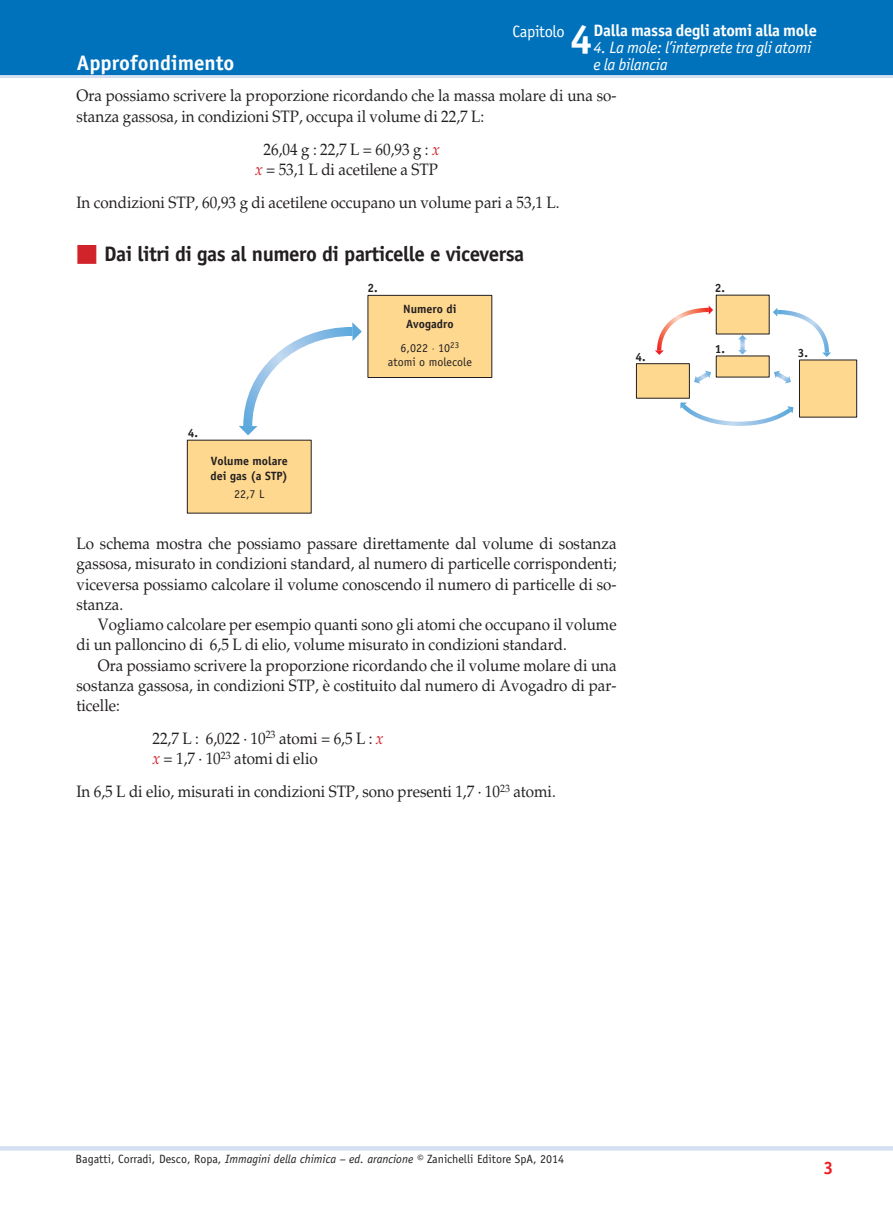
<style>
.page{position:relative;width:893px;height:1212px;background:#fff}
.page>*{position:absolute;margin:0;border:0;box-sizing:border-box;transform-origin:0 0}
.t1{font:700 40.65px "Officina Sans Std";color:#fff}
.t2{font:700 21px "Officina Sans Std";letter-spacing:-.025em;color:#231f20}
.t3{font:700 21px "Officina Sans Std";color:#fff}
.t4{font:700 18px "Officina Sans Std";color:#ee1d23}
.t5{font:16.5px/20.2px "Palatino LT Std";color:#231f20;scale:.92 1}
.t6{font:italic 16.5px/16.8px "Officina Sans Std";letter-spacing:-.015em;color:#fff}
.t7{font:700 16.5px "Officina Sans Std";letter-spacing:-.015em;color:#fff}
.t8{font:16.5px "Officina Sans Std";letter-spacing:-.02em;color:#fff}
.t9{font:12px/13.5px "Officina Sans Std";color:#231f20;text-align:center}
.t10{font:700 12px/15px "Officina Sans Std";color:#231f20}
.s1{font-style:italic;color:#d1232a}
.s2{font-style:inherit}
.s3{font-style:italic}
</style>
<div class="page">
<div style="left:0;top:0;width:893px;height:76px;background:#0072bc"></div>
<hr style="left:0;top:75px;width:893px;height:3px;background:#d4e0f1">
<hr style="left:0;top:1146px;width:893px;height:4px;background:#d4e0f1">
<div style="left:368px;top:295px;width:124px;height:83px;background:#fed88f;border:1px solid #231f20"></div>
<div style="left:187px;top:440px;width:124px;height:73px;background:#fed88f"></div>
<svg style="left:239px;top:322px;width:123px;height:113px"></svg>
<div style="left:716px;top:356px;width:53px;height:21px;background:#fed88f"></div>
<div style="left:716px;top:295px;width:53px;height:39px;background:#fed88f"></div>
<div style="left:636px;top:363px;width:54px;height:35px;background:#fed88f;border:1px solid #231f20"></div>
<div style="left:799px;top:360px;width:58px;height:57px;background:#fed88f;border:1px solid #231f20"></div>
<svg style="left:738px;top:335px;width:9px;height:19px"></svg>
<svg style="left:774px;top:371px;width:17px;height:13px"></svg>
<svg style="left:694px;top:371px;width:17px;height:13px"></svg>
<svg style="left:680px;top:402px;width:113px;height:24px"></svg>
<svg style="left:773px;top:308px;width:58px;height:49px"></svg>
<svg style="left:655px;top:306px;width:58px;height:49px"></svg>
<p class="t3" style="left:77px;top:50px;width:159px">Approfondimento</p>
<h1 class="t1" style="left:570px;top:14px;width:24px">4</h1>
<p class="t7" style="left:594px;top:20px;width:225px">Dalla massa degli atomi alla mole</p>
<p class="t8" style="left:512px;top:22px;width:54px">Capitolo</p>
<p class="t6" style="left:594px;top:39px;width:219px">4. La mole: l’interprete tra gli atomi e la bilancia</p>
<p class="t5" style="left:77px;top:86px;width:588px">Ora possiamo scrivere la proporzione ricordando che la massa molare di una so&shy;stanza gassosa, in condizioni STP, occupa il volume di 22,7 L:</p>
<p class="t5" style="left:255px;top:139px;width:202px;text-align:center">26,04 g : 22,7 L = 60,93 g : <span class="s1">x x</span> = 53,1 L di acetilene a STP</p>
<p class="t5" style="left:77px;top:192px;width:526px">In condizioni STP, 60,93 g di acetilene occupano un volume pari a 53,1 L.</p>
<p class="t2" style="left:104px;top:241px;width:422px"><span class="s2">D</span>ai litri di gas al numero di particelle e viceversa</p>
<p class="t10" style="left:367px;top:280px;width:12px">2.</p>
<p class="t10" style="left:403px;top:302px;width:55px">Numero di<br>Avogadro</p>
<p class="t9" style="left:388px;top:342px;width:85px">6,022 ⋅ 10<sup>23 </sup>atomi o molecole</p>
<p class="t10" style="left:635px;top:349px;width:12px">4.</p>
<p class="t10" style="left:188px;top:425px;width:12px">4.</p>
<p class="t10" style="left:211px;top:454px;width:79px">Volume molare dei gas (a STP)</p>
<p class="t9" style="left:234px;top:488px;width:32px">22,7 L</p>
<p class="t5" style="left:77px;top:534px;width:589px;text-align:justify">Lo schema mostra che possiamo passare direttamente dal volume di sostanza gassosa, misurato in condizioni standard, al numero di particelle corrispondenti; viceversa possiamo calcolare il volume conoscendo il numero di particelle di so&shy;stanza.</p>
<p class="t5" style="left:77px;top:615px;width:588px;text-indent:21px">Vogliamo calcolare per esempio quanti sono gli atomi che occupano il volume di un palloncino di 6,5 L di elio, volume misurato in condizioni standard.</p>
<p class="t5" style="left:77px;top:655px;width:588px;text-align:justify;text-indent:21px">Ora possiamo scrivere la proporzione ricordando che il volume molare di una sostanza gassosa, in condizioni STP, è costituito dal numero di Avogadro di par&shy;ticelle:</p>
<p class="t5" style="left:152px;top:729px;width:253px">22,7 L : 6,022 · 10<sup>23</sup> atomi = 6,5 L : <span class="s1">x x</span> = 1,7 · 10<sup>23</sup> atomi di elio</p>
<p class="t5" style="left:77px;top:782px;width:522px">In 6,5 L di elio, misurati in condizioni STP, sono presenti 1,7 · 10<sup>23</sup> atomi.</p>
<p class="t10" style="left:715px;top:280px;width:12px">2.</p>
<p class="t10" style="left:715px;top:341px;width:12px">1.</p>
<p class="t10" style="left:798px;top:345px;width:12px">3.</p>
<p class="t9" style="left:75px;top:1152px;width:490px">Bagatti, Corradi, Desco, Ropa, <span class="s3">Immagini della chimica – ed. arancione ©</span> Zanichelli Editore SpA, 2014</p>
<p class="t4" style="left:823px;top:1156px;width:12px">3</p>
</div>
